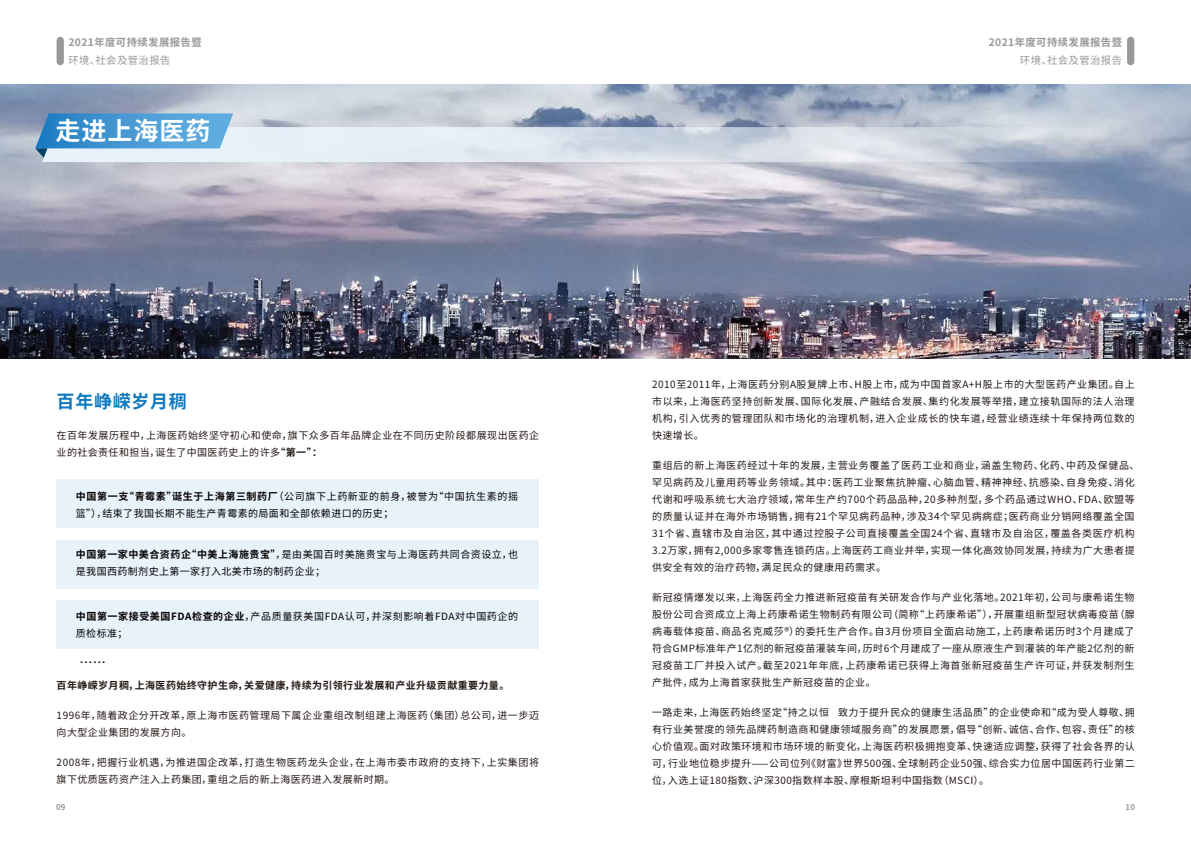
<style>
.page{position:relative;width:1191px;height:842px;background:#fff}
.page>*{position:absolute;margin:0;border:0;box-sizing:border-box;transform-origin:0 0}
.t1{font:700 25px "Source Han Sans CN";letter-spacing:.04em;color:#fff}
.t2{font:700 18px "Source Han Sans CN";letter-spacing:.04em;color:#0d78be}
.t3{font:14px "Source Han Sans CN";color:#221815}
.t4{font:700 10.4px "Source Han Sans CN";letter-spacing:.04em;color:#999899}
.t5{font:10.4px "Source Han Sans CN";letter-spacing:.04em;color:#999899}
.t6{font:10px/17px "Source Han Sans CN";letter-spacing:.05em;color:#221815}
.t7{font:10px/17px "Source Han Sans CN";letter-spacing:.05em;color:#040000}
.t8{font:700 10px "Source Han Sans CN";letter-spacing:.04em;color:#221815}
.t9{font:700 8px "Source Han Sans CN";color:#999899}
.s1{color:#040000}
.s2{font-weight:700}
</style>
<div class="page">
<img style="left:0;top:85px;width:1191px;height:273px">
<div style="left:57px;top:479px;width:482px;height:49px;background:#e7f2fb"></div>
<div style="left:57px;top:540px;width:482px;height:49px;background:#e7f2fb"></div>
<div style="left:57px;top:600px;width:482px;height:49px;background:#e7f2fb"></div>
<svg style="left:35px;top:113px;width:1098px;height:49px;background:#bccddf"></svg>
<div style="left:57px;top:37px;width:7px;height:28px;background:#999899;border-radius:4px"></div>
<div style="left:1127px;top:37px;width:7px;height:28px;background:#999899;border-radius:4px"></div>
<p class="t4" style="left:68px;top:36px;width:135px">2021年度可持续发展报告暨</p>
<p class="t4" style="left:988px;top:36px;width:135px">2021年度可持续发展报告暨</p>
<p class="t5" style="left:68px;top:54px;width:104px">环境、社会及管治报告</p>
<p class="t5" style="left:1020px;top:54px;width:104px">环境、社会及管治报告</p>
<h1 class="t1" style="left:56px;top:117px;width:157px">走进上海医药</h1>
<h2 class="t2" style="left:57px;top:391px;width:132px">百年峥嵘岁月稠</h2>
<p class="t6" style="left:57px;top:427px;width:484px">在百年发展历程中，上海医药始终坚守初心和使命<span class="s1">，</span>旗下众多百年品牌企业在不同历史阶段都展现出医药企业的社会责任和担当，诞生了中国医药史上的许多<span class="s2">“第一”：</span></p>
<p class="t7" style="left:76px;top:488px;width:444px"><span class="s2">中国第一支“青霉素”诞生于上海第三制药厂</span>（公司旗下上药新亚的前身，被誉为“中国抗生素的摇篮”），结束了我国长期不能生产青霉素的局面和全部依赖进口的历史；</p>
<p class="t7" style="left:76px;top:546px;width:443px"><span class="s2">中国第一家中美合资药企“中美上海施贵宝”</span>，是由美国百时美施贵宝与上海医药共同合资设立，也是我国西药制剂史上第一家打入北美市场的制药企业；</p>
<p class="t7" style="left:76px;top:608px;width:444px"><span class="s2">中国第一家接受美国FDA检查的企业</span>，产品质量获美国FDA认可，并深刻影响着FDA对中国药企的质检标准；</p>
<h3 class="t3" style="left:80px;top:650px;width:28px">......</h3>
<p class="t8" style="left:57px;top:679px;width:454px">百年峥嵘岁月稠，上海医药始终守护生命，关爱健康，持续为引领行业发展和产业升级贡献重要力量。</p>
<p class="t6" style="left:57px;top:707px;width:484px">1996年，随着政企分开改革，原上海市医药管理局下属企业重组改制组建上海医药（集团）总公司，进一步迈向大型企业集团的发展方向。</p>
<p class="t6" style="left:57px;top:754px;width:484px">2008年，把握行业机遇，为推进国企改革，打造生物医药龙头企业，在上海市委市政府的支持下，上实集团将旗下优质医药资产注入上药集团，重组之后的新上海医药进入发展新时期。</p>
<p class="t6" style="left:652px;top:376px;width:484px;text-align:justify">2010至2011年，上海医药分别A股复牌上市、H股上市，成为中国首家A+H股上市的大型医药产业集团。自上市以来，上海医药坚持创新发展、国际化发展、产融结合发展、集约化发展等举措，建立接轨国际的法人治理机构，引入优秀的管理团队和市场化的治理机制，进入企业成长的快车道，经营业绩连续十年保持两位数的快速增长。</p>
<p class="t6" style="left:652px;top:457px;width:489px">重组后的新上海医药经过十年的发展，主营业务覆盖了医药工业和商业，涵盖生物药、化药、中药及保健品、罕见病药及儿童用药等业务领域。其中：医药工业聚焦抗肿瘤、心脑血管、精神神经、抗感染、自身免疫、消化代谢和呼吸系统七大治疗领域，常年生产约700个药品品种，20多种剂型，多个药品通过WHO、FDA、欧盟等的质量认证并在海外市场销售，拥有21个罕见病药品种，涉及34个罕见病病症；医药商业分销网络覆盖全国31个省、直辖市及自治区，其中通过控股子公司直接覆盖全国24个省、直辖市及自治区，覆盖各类医疗机构3.2万家，拥有2,000多家零售连锁药店。上海医药工商业并举，实现一体化高效协同发展，持续为广大患者提供安全有效的治疗药物，满足民众的健康用药需求。</p>
<p class="t6" style="left:652px;top:589px;width:484px;text-align:justify">新冠疫情爆发以来，上海医药全力推进新冠疫苗有关研发合作与产业化落地。2021年初，公司与康希诺生物股份公司合资成立上海上药康希诺生物制药有限公司（简称“上药康希诺”），开展重组新型冠状病毒疫苗（腺病毒载体疫苗、商品名克威莎®）的委托生产合作。自3月份项目全面启动施工，上药康希诺历时3个月建成了符合GMP标准年产1亿剂的新冠疫苗灌装车间，历时6个月建成了一座从原液生产到灌装的年产能2亿剂的新冠疫苗工厂并投入试产。截至2021年年底，上药康希诺已获得上海首张新冠疫苗生产许可证，并获发制剂生产批件，成为上海首家获批生产新冠疫苗的企业。</p>
<p class="t6" style="left:652px;top:704px;width:484px;text-align:justify">一路走来，上海医药始终坚定“持之以恒 致力于提升民众的健康生活品质”的企业使命和“成为受人尊敬、拥有行业美誉度的领先品牌药制造商和健康领域服务商”的发展愿景，倡导“创新、诚信、合作、包容、责任”的核心价值观。面对政策环境和市场环境的新变化，上海医药积极拥抱变革、快速适应调整，获得了社会各界的认可，行业地位稳步提升⸺公司位列《财富》世界500强、全球制药企业50强、综合实力位居中国医药行业第二位，入选上证180指数、沪深300指数样本股、摩根斯坦利中国指数（MSCI）。</p>
<p class="t9" style="left:56px;top:802px;width:11px">09</p>
<p class="t9" style="left:1125px;top:802px;width:11px">10</p>
</div>
